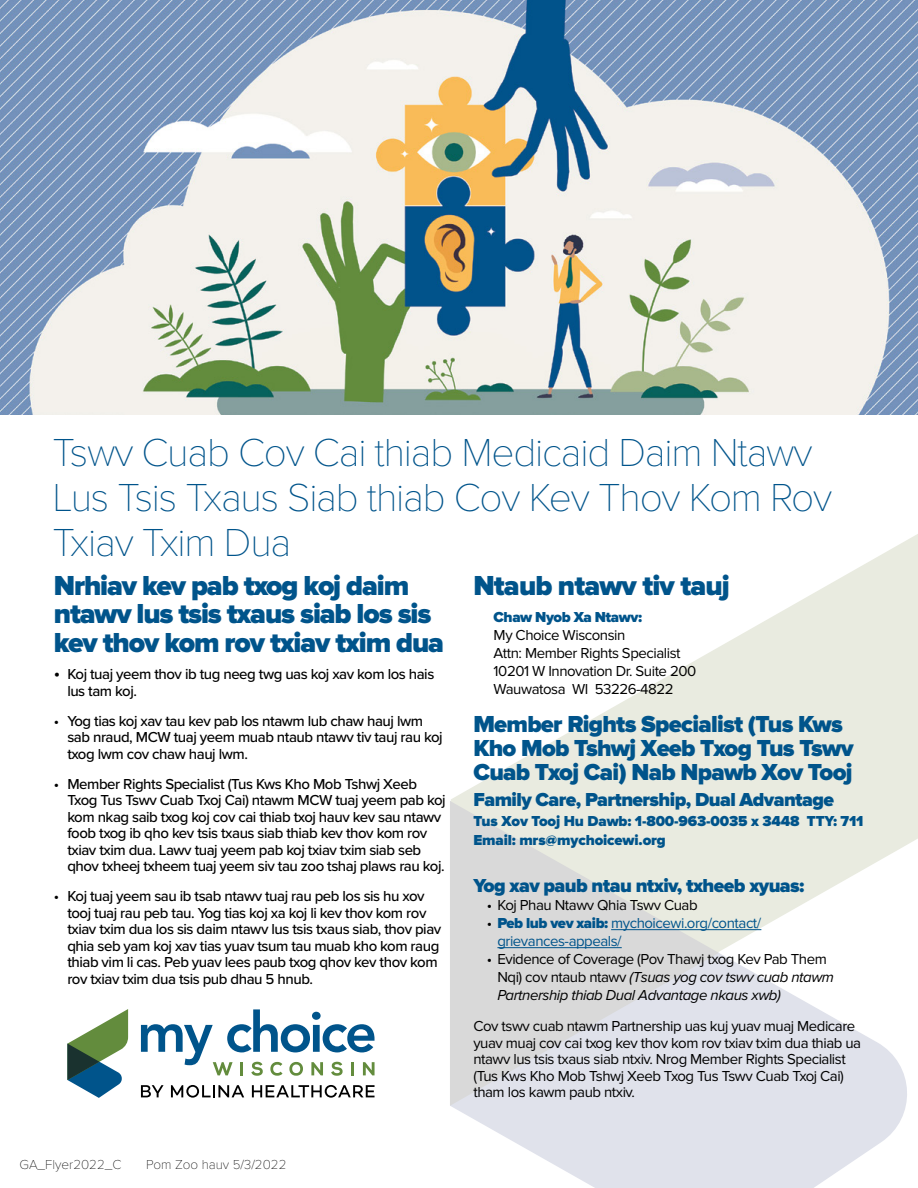
<style>
.page{position:relative;width:918px;height:1188px;background:#fff}
.page>*{position:absolute;margin:0;border:0;box-sizing:border-box;transform-origin:0 0}
.t1{font:100 40.5px/45px "Proxima Nova T";letter-spacing:-.03em;color:#00548b}
.t2{font:900 28.5px/28.5px "Proxima Nova";letter-spacing:-.04em;color:#00548b}
.t3{font:900 24px/24px "Proxima Nova";letter-spacing:-.03em;color:#00548b}
.t4{font:900 19.5px "Proxima Nova";letter-spacing:-.03em;color:#00548b}
.t5{font:500 15px/16.5px "Proxima Nova";letter-spacing:-.03em;color:#000}
.t6{font:15px/16.5px "Proxima Nova";letter-spacing:-.03em;color:#000}
.t7{font:italic 15px/18px "Proxima Nova";letter-spacing:-.03em;color:#000}
.t8{font:900 15px/19.5px "Proxima Nova";letter-spacing:-.01em;color:#00548b}
.t9{font:15px/18px "Proxima Nova";letter-spacing:-.03em;color:#00548b}
.t10{font:900 15px "Proxima Nova";letter-spacing:-.03em;color:#00548b}
.t11{font:100 13.5px "Proxima Nova T";color:#000}
.s1{font-size:18px}
.s2{color:#000}
.s3{font-weight:900}
.s4{font-style:normal}
</style>
<div class="page">
<svg style="left:451px;top:1104px;width:455px;height:84px;fill:#e0e2eb"></svg>
<svg style="left:451px;top:534px;width:467px;height:570px"></svg>
<svg style="left:450px;top:801px;width:269px;height:305px;background:#dedfdf"></svg>
<hr style="left:611px;top:929px;width:150px;height:1px;background:#00548b">
<hr style="left:497px;top:947px;width:125px;height:1px;background:#00548b">
<img style="left:0;top:0;width:918px;height:415px">
<svg style="left:67px;top:1009px;width:61px;height:89px"></svg>
<svg style="left:141px;top:1009px;width:234px;height:67px"></svg>
<svg style="left:141px;top:1085px;width:23px;height:12px"></svg>
<svg style="left:171px;top:1085px;width:73px;height:13px"></svg>
<svg style="left:252px;top:1085px;width:123px;height:13px"></svg>
<h1 class="t1" style="left:52px;top:431px;width:781px">Tswv Cuab Cov Cai thiab Medicaid Daim Ntawv<br>Lus Tsis Txaus Siab thiab Cov Kev Thov Kom Rov<br>Txiav Txim Dua</h1>
<h2 class="t2" style="left:54px;top:572px;width:392px">Nrhiav kev pab txog koj daim ntawv lus tsis txaus siab los sis kev thov kom rov txiav txim dua</h2>
<p class="t5" style="left:67px;top:666px;width:369px;text-indent:-13px"><span class="s1">•</span> Koj tuaj yeem thov ib tug neeg twg uas koj xav kom los hais lus tam koj.</p>
<p class="t5" style="left:67px;top:712px;width:377px;text-indent:-14px">• Yog tias koj xav tau kev pab los ntawm lub chaw hauj lwm sab nraud, MCW tuaj yeem muab ntaub ntawv tiv tauj rau koj txog lwm cov chaw hauj lwm.</p>
<p class="t5" style="left:67px;top:775px;width:380px;text-indent:-14px">• Member Rights Specialist (Tus Kws Kho Mob Tshwj Xeeb Txog Tus Tswv Cuab Txoj Cai) ntawm MCW tuaj yeem pab koj kom nkag saib txog koj cov cai thiab txoj hauv kev sau ntawv foob txog ib qho kev tsis txaus siab thiab kev thov kom rov txiav txim dua. Lawv tuaj yeem pab koj txiav txim siab seb qhov txheej txheem tuaj yeem siv tau zoo tshaj plaws rau koj.</p>
<p class="t5" style="left:67px;top:888px;width:376px;text-indent:-14px">• Koj tuaj yeem sau ib tsab ntawv tuaj rau peb los sis hu xov tooj tuaj rau peb tau. Yog tias koj xa koj li kev thov kom rov txiav txim dua los sis daim ntawv lus tsis txaus siab, thov piav qhia seb yam koj xav tias yuav tsum tau muab kho kom raug thiab vim li cas. Peb yuav lees paub txog qhov kev thov kom rov txiav txim dua tsis pub dhau 5 hnub.</p>
<h2 class="t2" style="left:473px;top:572px;width:258px">Ntaub ntawv tiv tauj</h2>
<p class="t10" style="left:494px;top:609px;width:150px">Chaw Nyob Xa Ntawv:</p>
<p class="t6" style="left:494px;top:627px;width:204px;line-height:18px">My Choice Wisconsin<br>Attn: Member Rights Specialist<br>10201 W Innovation Dr. Suite 200<br>Wauwatosa WI 53226-4822</p>
<h3 class="t3" style="left:473px;top:713px;width:382px">Member Rights Specialist (Tus Kws<br>Kho Mob Tshwj Xeeb Txog Tus Tswv<br>Cuab Txoj Cai) Nab Npawb Xov Tooj</h3>
<h3 class="t4" style="left:473px;top:788px;width:362px">Family Care, Partnership, Dual Advantage</h3>
<p class="t8" style="left:473px;top:811px;width:392px">Tus Xov Tooj Hu Dawb: 1-800-963-0035 x 3448 TTY: 711<br>Email: mrs@mychoicewi.org</p>
<h3 class="t4" style="left:473px;top:874px;width:333px">Yog xav paub ntau ntxiv, txheeb xyuas:</h3>
<p class="t6" style="left:487px;top:897px;width:212px">• Koj Phau Ntawv Qhia Tswv Cuab</p>
<p class="t9" style="left:497px;top:914px;width:265px;text-indent:-10px"><span class="s2">•</span> <span class="s3">Peb lub vev xaib:</span> mychoicewi.org/contact/ grievances-appeals/</p>
<p class="t7" style="left:497px;top:950px;width:338px;text-indent:-10px"><span class="s4">• Evidence of Coverage (Pov Thawj txog Kev Pab Them<br>Nqi) cov ntaub ntawv</span> (Tsuas yog cov tswv cuab ntawm<br>Partnership thiab Dual Advantage nkaus xwb)</p>
<p class="t6" style="left:473px;top:1018px;width:389px">Cov tswv cuab ntawm Partnership uas kuj yuav muaj Medicare yuav muaj cov cai txog kev thov kom rov txiav txim dua thiab ua ntawv lus tsis txaus siab ntxiv. Nrog Member Rights Specialist (Tus Kws Kho Mob Tshwj Xeeb Txog Tus Tswv Cuab Txoj Cai) tham los kawm paub ntxiv.</p>
<p class="t11" style="left:20px;top:1156px;width:104px">GA_Flyer2022_C</p>
<p class="t11" style="left:146px;top:1156px;width:142px">Pom Zoo hauv 5/3/2022</p>
</div>
